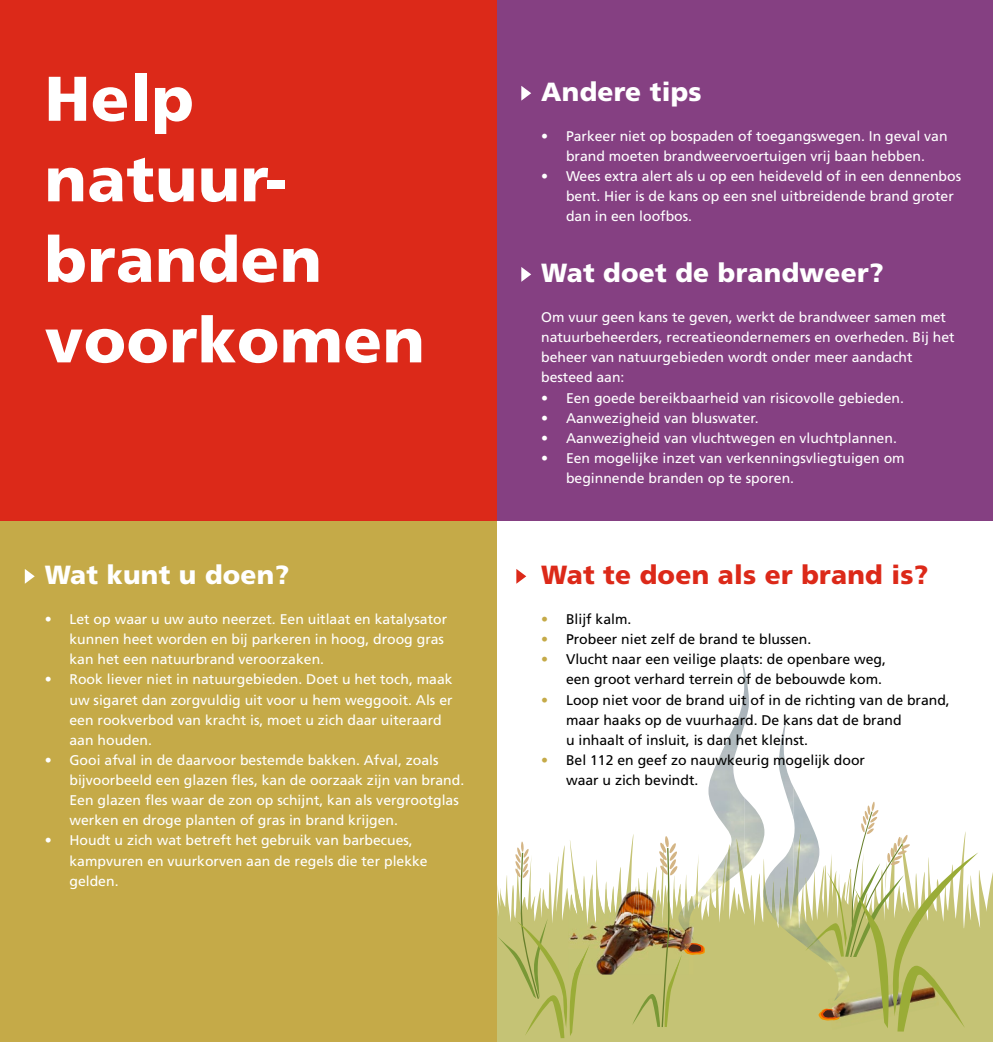
<style>
.page{position:relative;width:993px;height:1042px;background:#fff}
.page>*{position:absolute;margin:0;border:0;box-sizing:border-box;transform-origin:0 0}
.t1{font:900 63px/80.5px "Frutiger LT Std";letter-spacing:.01em;color:#fff}
.t2{font:900 26.25px "Frutiger LT Std";letter-spacing:.01em;color:#fff}
.t3{font:900 26.25px "Frutiger LT Std";letter-spacing:.01em;color:#dc2919}
.t4{font:14px/20.1px "Frutiger LT Std";color:#fff}
.t5{font:14px/20.1px "Frutiger LT Std";color:#000}
.s1{color:#c5aa48}
</style>
<div class="page">
<svg style="left:496px;top:794px;width:496px;height:248px;fill:#c5c375"></svg>
<img style="left:722px;top:656px;width:26px;height:95px">
<img style="left:697px;top:751px;width:47px;height:153px">
<img style="left:744px;top:846px;width:16px;height:21px">
<img style="left:705px;top:838px;width:37px;height:71px">
<svg style="left:496px;top:841px;width:94px;height:197px"></svg>
<img style="left:793px;top:787px;width:26px;height:46px">
<img style="left:762px;top:833px;width:43px;height:115px">
<svg style="left:805px;top:801px;width:173px;height:230px"></svg>
<img style="left:568px;top:889px;width:64px;height:85px">
<img style="left:573px;top:942px;width:17px;height:32px">
<img style="left:632px;top:836px;width:73px;height:191px">
<div style="left:496px;top:0;width:496px;height:521px;background:#854082"></div>
<div style="left:0;top:520px;width:496px;height:522px;background:#c5aa48"></div>
<div style="left:0;top:0;width:496px;height:521px;background:#dc2919"></div>
<svg style="left:25px;top:569px;width:10px;height:15px"></svg>
<svg style="left:521px;top:86px;width:10px;height:15px"></svg>
<svg style="left:521px;top:267px;width:10px;height:15px"></svg>
<svg style="left:516px;top:569px;width:10px;height:15px"></svg>
<h1 class="t1" style="left:45px;top:58px;width:381px">Help natuur&shy;branden voorkomen</h1>
<h2 class="t2" style="left:541px;top:76px;width:162px">Andere tips</h2>
<p class="t4" style="left:541px;top:126px;width:408px;text-align:center">• Parkeer niet op bospaden of toegangswegen. In geval van brand moeten brandweervoertuigen vrij baan hebben.</p>
<p class="t4" style="left:566px;top:166px;width:396px;text-indent:-25px">• Wees extra alert als u op een heideveld of in een dennenbos bent. Hier is de kans op een snel uitbreidende brand groter dan in een loofbos.</p>
<h2 class="t2" style="left:541px;top:257px;width:344px">Wat doet de brandweer?</h2>
<p class="t4" style="left:541px;top:307px;width:415px">Om vuur geen kans te geven, werkt de brandweer samen met natuurbeheerders, recreatieondernemers en overheden. Bij het beheer van natuurgebieden wordt onder meer aandacht besteed aan:</p>
<p class="t4" style="left:541px;top:388px;width:364px">• Een goede bereikbaarheid van risicovolle gebieden.</p>
<p class="t4" style="left:541px;top:408px;width:219px">• Aanwezigheid van bluswater.</p>
<p class="t4" style="left:541px;top:428px;width:357px">• Aanwezigheid van vluchtwegen en vluchtplannen.</p>
<p class="t4" style="left:566px;top:448px;width:340px;text-indent:-25px">• Een mogelijke inzet van verkenningsvliegtuigen om beginnende branden op te sporen.</p>
<h2 class="t2" style="left:45px;top:559px;width:246px">Wat kunt u doen?</h2>
<p class="t4" style="left:69px;top:609px;width:379px;text-indent:-25px">• Let op waar u uw auto neerzet. Een uitlaat en katalysator kunnen heet worden en bij parkeren in hoog, droog gras kan het een natuurbrand veroorzaken.</p>
<p class="t4" style="left:69px;top:669px;width:384px;text-indent:-25px">• Rook liever niet in natuurgebieden. Doet u het toch, maak uw sigaret dan zorgvuldig uit voor u hem weggooit. Als er een rookverbod van kracht is, moet u zich daar uiteraard aan houden.</p>
<p class="t4" style="left:69px;top:750px;width:396px;text-indent:-25px">• Gooi afval in de daarvoor bestemde bakken. Afval, zoals bijvoorbeeld een glazen fles, kan de oorzaak zijn van brand.<br>Een glazen fles waar de zon op schijnt, kan als vergrootglas werken en droge planten of gras in brand krijgen.</p>
<p class="t4" style="left:69px;top:830px;width:359px;text-indent:-25px">• Houdt u zich wat betreft het gebruik van barbecues, kampvuren en vuurkorven aan de regels die ter plekke gelden.</p>
<h2 class="t3" style="left:541px;top:559px;width:388px">Wat te doen als er brand is?</h2>
<p class="t5" style="left:541px;top:609px;width:92px"><span class="s1">•</span> Blijf kalm.</p>
<p class="t5" style="left:541px;top:629px;width:271px"><span class="s1">•</span> Probeer niet zelf de brand te blussen.</p>
<p class="t5" style="left:541px;top:649px;width:346px;text-align:right"><span class="s1">•</span> Vlucht naar een veilige plaats: de openbare weg, een groot verhard terrein of de bebouwde kom.</p>
<p class="t5" style="left:566px;top:689px;width:385px;text-indent:-25px"><span class="s1">•</span> Loop niet voor de brand uit of in de richting van de brand, maar haaks op de vuurhaard. De kans dat de brand<br>u inhaalt of insluit, is dan het kleinst.</p>
<p class="t5" style="left:566px;top:750px;width:300px;text-indent:-25px"><span class="s1">•</span> Bel 112 en geef zo nauwkeurig mogelijk door waar u zich bevindt.</p>
</div>
